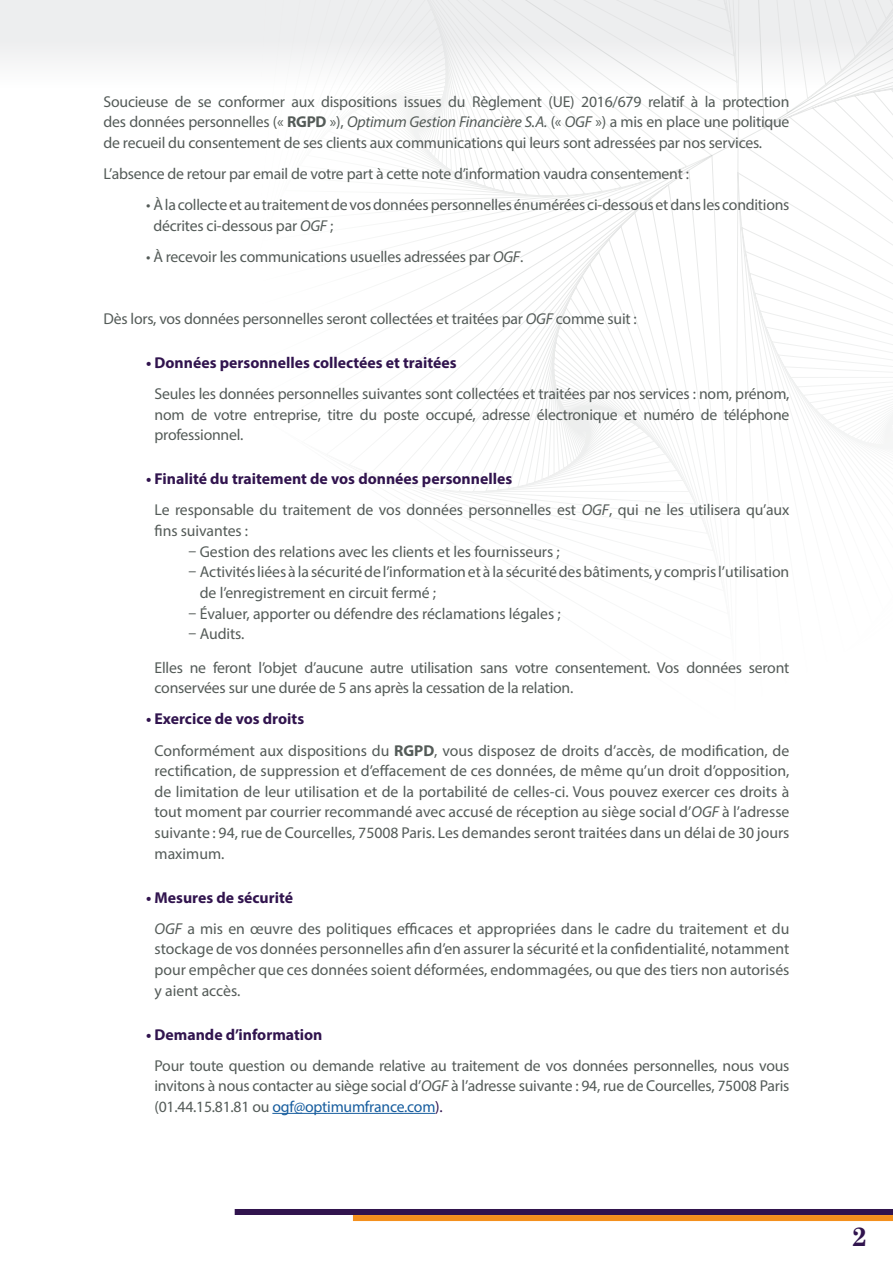
<style>
.page{position:relative;width:893px;height:1263px;background:#fff}
.page>*{position:absolute;margin:0;border:0;box-sizing:border-box;transform-origin:0 0}
.t1{font:700 27px "Century Schoolbook";color:#31144e}
.t2{font:15.75px/20.7px "Myriad Pro";letter-spacing:-.015em;color:#545b58}
.t3{font:700 15.75px "Myriad Pro";color:#31144e}
.s1{font-weight:700}
.s2{font-style:italic}
.s3{font-weight:700;color:#31144e}
.s4{color:#175d9e}
.s5{color:#31144e}
</style>
<div class="page">
<svg style="left:375px;top:369px;width:518px;height:226px"></svg>
<svg style="left:739px;top:129px;width:154px;height:240px"></svg>
<svg style="left:358px;top:95px;width:381px;height:275px"></svg>
<svg style="left:762px;top:95px;width:131px;height:34px"></svg>
<div style="left:0;top:0;width:893px;height:95px;background:linear-gradient(to right,#f3f3f4,#f1f1f2)"></div>
<hr style="left:272px;top:1113px;width:163px;height:1px;background:#175d9e">
<div style="left:235px;top:1209px;width:658px;height:6px;background:#31144e"></div>
<div style="left:353px;top:1215px;width:540px;height:6px;background:#f4901d"></div>
<p class="t2" style="left:104px;top:91px;width:687px;text-align:justify">Soucieuse de se conformer aux dispositions issues du Règlement (UE) 2016/679 relatif à la protection des données personnelles (« <span class="s1">RGPD</span> »), <span class="s2">Optimum Gestion Financière S.A.</span> (« <span class="s2">OGF</span> ») a mis en place une politique de recueil du consentement de ses clients aux communications qui leurs sont adressées par nos services.</p>
<p class="t2" style="left:104px;top:163px;width:587px">L’absence de retour par email de votre part à cette note d’information vaudra consentement :</p>
<p class="t2" style="left:153px;top:194px;width:638px;text-indent:-7px">• À la collecte et au traitement de vos données personnelles énumérées ci-dessous et dans les conditions décrites ci-dessous par <span class="s2">OGF</span> ;</p>
<p class="t2" style="left:146px;top:246px;width:379px">• À recevoir les communications usuelles adressées par <span class="s2">OGF</span>.</p>
<p class="t2" style="left:104px;top:308px;width:535px">Dès lors, vos données personnelles seront collectées et traitées par <span class="s2">OGF</span> comme suit :</p>
<p class="t3" style="left:146px;top:352px;width:312px">• Données personnelles collectées et traitées</p>
<p class="t2" style="left:155px;top:383px;width:636px;text-align:justify">Seules les données personnelles suivantes sont collectées et traitées par nos services : nom, prénom, nom de votre entreprise, titre du poste occupé, adresse électronique et numéro de téléphone professionnel.</p>
<p class="t2" style="left:155px;top:463px;width:636px;line-height:31px;text-indent:-8px"><span class="s3">• Finalité du traitement de vos données personnelles<br></span>Le responsable du traitement de vos données personnelles est <span class="s2">OGF</span>, qui ne les utilisera qu’aux</p>
<p class="t2" style="left:155px;top:520px;width:95px">fins suivantes :</p>
<p class="t2" style="left:189px;top:541px;width:373px">– Gestion des relations avec les clients et les fournisseurs ;</p>
<p class="t2" style="left:200px;top:561px;width:591px;text-indent:-11px">– Activités liées à la sécurité de l’information et à la sécurité des bâtiments, y compris l’utilisation de l’enregistrement en circuit fermé ;</p>
<p class="t2" style="left:189px;top:603px;width:374px">– Évaluer, apporter ou défendre des réclamations légales ;</p>
<p class="t2" style="left:155px;top:617px;width:636px;line-height:33.3px;text-indent:34px">– Audits.<br>Elles ne feront l’objet d’aucune autre utilisation sans votre consentement. Vos données seront</p>
<p class="t2" style="left:155px;top:677px;width:420px">conservées sur une durée de 5 ans après la cessation de la relation.</p>
<p class="t2" style="left:155px;top:703px;width:636px;line-height:31px;text-indent:-8px"><span class="s3">• Exercice de vos droits<br></span>Conformément aux dispositions du <span class="s1">RGPD</span>, vous disposez de droits d’accès, de modification, de</p>
<p class="t2" style="left:155px;top:760px;width:636px;text-align:justify">rectification, de suppression et d’effacement de ces données, de même qu’un droit d’opposition, de limitation de leur utilisation et de la portabilité de celles-ci. Vous pouvez exercer ces droits à tout moment par courrier recommandé avec accusé de réception au siège social d’<span class="s2">OGF</span> à l’adresse suivante : 94, rue de Courcelles, 75008 Paris. Les demandes seront traitées dans un délai de 30 jours maximum.</p>
<p class="t2" style="left:155px;top:881px;width:636px;line-height:31px;text-indent:-8px"><span class="s3">• Mesures de sécurité<br></span><span class="s2">OGF</span> a mis en œuvre des politiques efficaces et appropriées dans le cadre du traitement et du</p>
<p class="t2" style="left:155px;top:938px;width:636px;text-align:justify">stockage de vos données personnelles afin d’en assurer la sécurité et la confidentialité, notamment pour empêcher que ces données soient déformées, endommagées, ou que des tiers non autorisés y aient accès.</p>
<p class="t3" style="left:146px;top:1024px;width:178px">• Demande d’information</p>
<p class="t2" style="left:155px;top:1055px;width:636px;text-align:justify">Pour toute question ou demande relative au traitement de vos données personnelles, nous vous invitons à nous contacter au siège social d’<span class="s2">OGF</span> à l’adresse suivante : 94, rue de Courcelles, 75008 Paris (01.44.15.81.81 ou <span class="s4">ogf@optimumfrance.com</span><span class="s5">).</span></p>
<h1 class="t1" style="left:851px;top:1215px;width:17px">2</h1>
</div>
